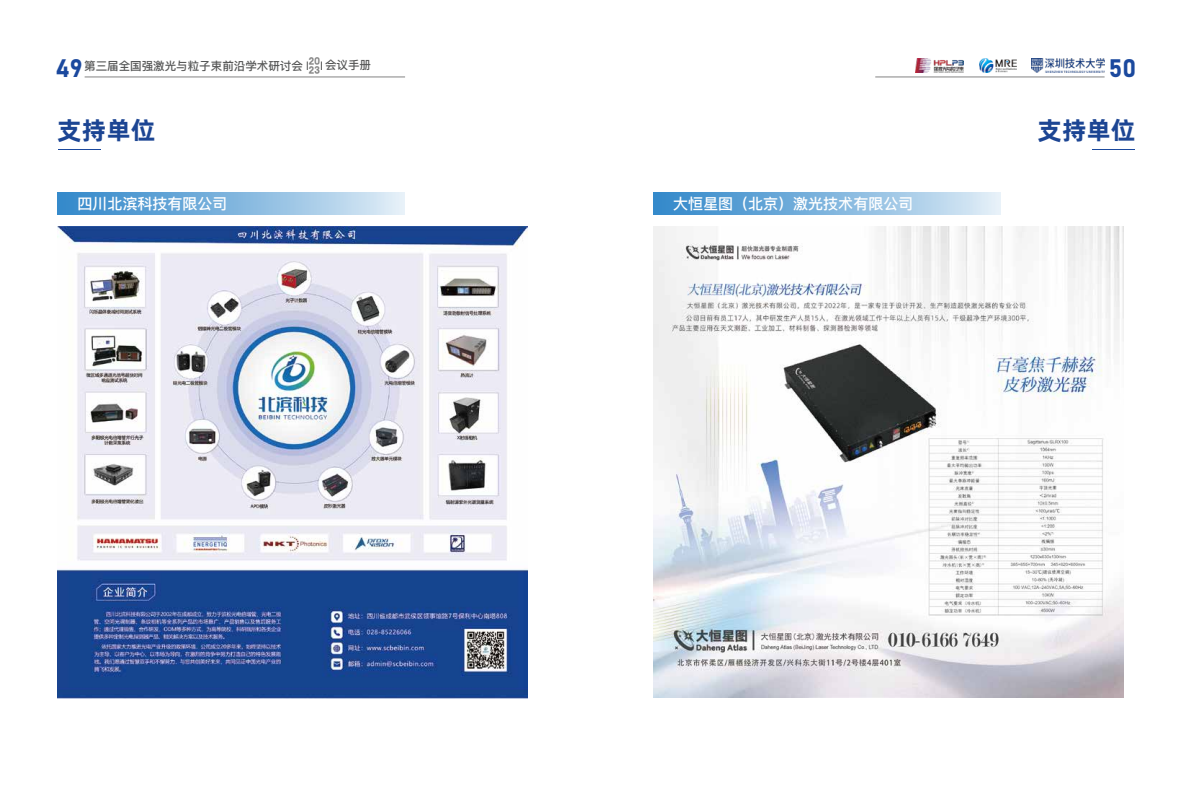
<style>
.page{position:relative;width:1191px;height:808px;background:#fff}
.page>*{position:absolute;margin:0;border:0;box-sizing:border-box;transform-origin:0 0}
.t1{font:25px "Alibaba Pu Hui Ti B";color:#1c4593}
.t2{font:25px "Bahnschrift";color:#1b499e}
.t3{font:15px "Ping Fang SC Bold";color:#fff}
.t4{font:11.5px "Ping Fang SC Bold";color:#555656}
.t5{font:10.8px "H Yb 2 gj";color:#848484}
</style>
<div class="page">
<img style="left:653px;top:227px;width:470px;height:471px">
<img style="left:915px;top:59px;width:48px;height:14px">
<img style="left:1031px;top:59px;width:73px;height:14px">
<img style="left:979px;top:59px;width:37px;height:14px">
<hr style="left:85px;top:76px;width:320px;height:1px;background:#848484">
<hr style="left:875px;top:76px;width:229px;height:1px;background:#848484">
<hr style="left:58px;top:149px;width:43px;height:1px;background:#1b499e">
<hr style="left:1091px;top:149px;width:43px;height:1px;background:#1b499e">
<div style="left:57px;top:192px;width:348px;height:23px;background:linear-gradient(to right,#2b84c8,#dceaf6)"></div>
<div style="left:653px;top:192px;width:348px;height:23px;background:linear-gradient(to right,#2b84c8,#dceaf6)"></div>
<img style="left:57px;top:227px;width:471px;height:471px">
<p class="t5" style="left:309px;top:56px;width:12px">20</p>
<h1 class="t2" style="left:56px;top:49px;width:29px">49</h1>
<h1 class="t2" style="left:1109px;top:49px;width:29px">50</h1>
<p class="t4" style="left:309px;top:58px;width:64px"><sub>23</sub> 会议手册</p>
<p class="t4" style="left:84px;top:59px;width:220px">第三届全国强激光与粒子束前沿学术研讨会</p>
<h1 class="t1" style="left:57px;top:111px;width:100px">支持单位</h1>
<h1 class="t1" style="left:1037px;top:111px;width:100px">支持单位</h1>
<p class="t3" style="left:77px;top:195px;width:151px">四川北滨科技有限公司</p>
<p class="t3" style="left:673px;top:195px;width:241px">大恒星图（北京）激光技术有限公司</p>
</div>
